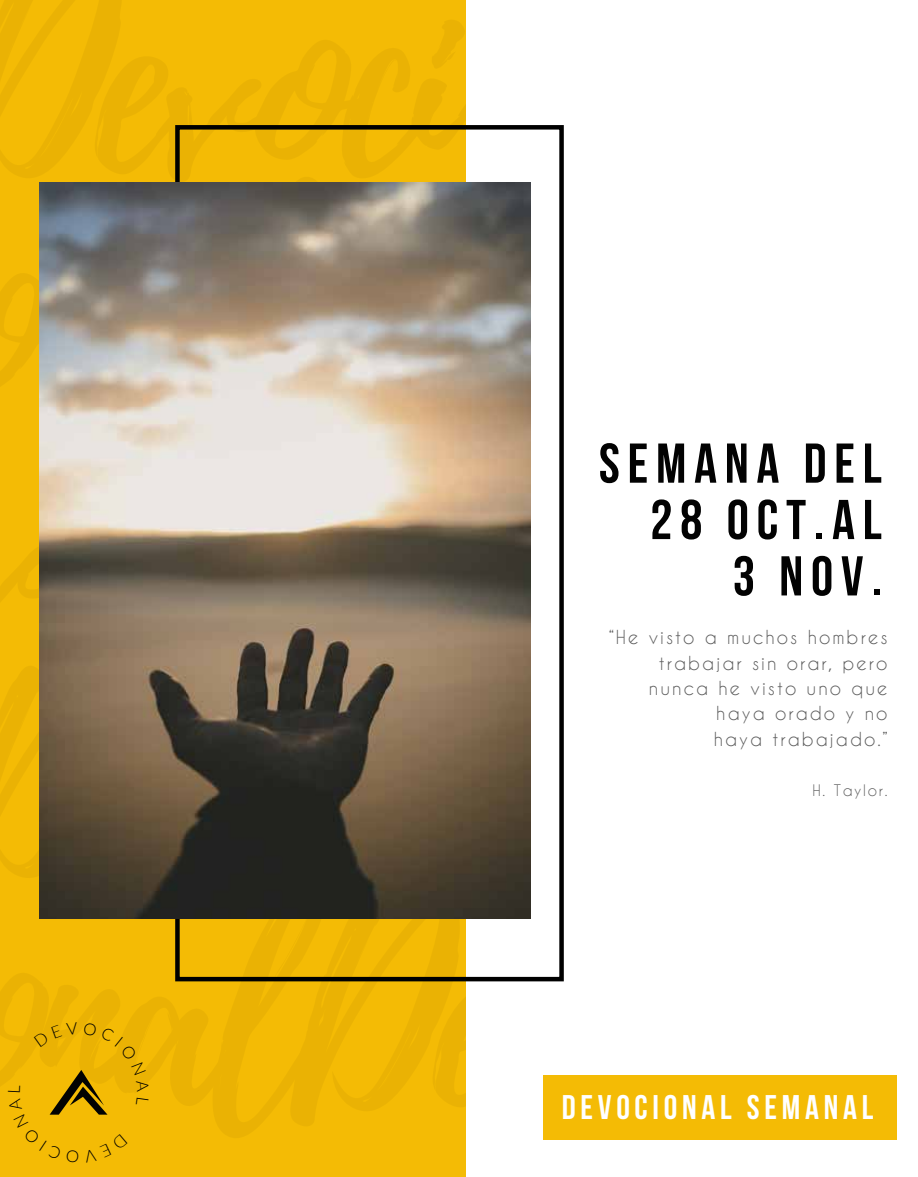
<style>
.page{position:relative;width:918px;height:1177px;background:#fff}
.page>*{position:absolute;margin:0;border:0;box-sizing:border-box;transform-origin:0 0}
.t1{font:55.95px/56.4px "Bebas Neue";letter-spacing:.14em;color:#020202;text-align:right}
.t2{font:34.2px "Bebas Neue";letter-spacing:.14em;color:#fff}
.t3{font:18.15px/25.3px "Caviar Dreams";letter-spacing:.11em;color:#5b5b5b;text-align:right}
.t4{font:15px "Caviar Dreams";letter-spacing:.11em;color:#5b5b5b}
</style>
<div class="page">
<div style="left:0;top:0;width:465px;height:1177px;background:#f4bb05"></div>
<div style="left:175px;top:125px;width:389px;height:856px;border:4px solid #000"></div>
<div style="left:543px;top:1075px;width:354px;height:65px;background:#f4bb05"></div>
<img style="left:40px;top:183px;width:491px;height:736px">
<svg style="left:49px;top:1070px;width:59px;height:45px"></svg>
<h1 class="t1" style="left:599px;top:434px;width:284px">SEMANA DEL<br>28 OCT.AL<br>3 NOV.</h1>
<p class="t3" style="left:609px;top:624px;width:280px">“He visto a muchos hombres trabajar sin orar, pero nunca he visto uno que haya orado y no<br>haya trabajado.”</p>
<p class="t4" style="left:812px;top:782px;width:77px">H. Taylor.</p>
<h2 class="t2" style="left:562px;top:1088px;width:313px">DEVOCIONAL SEMANAL</h2>
</div>
